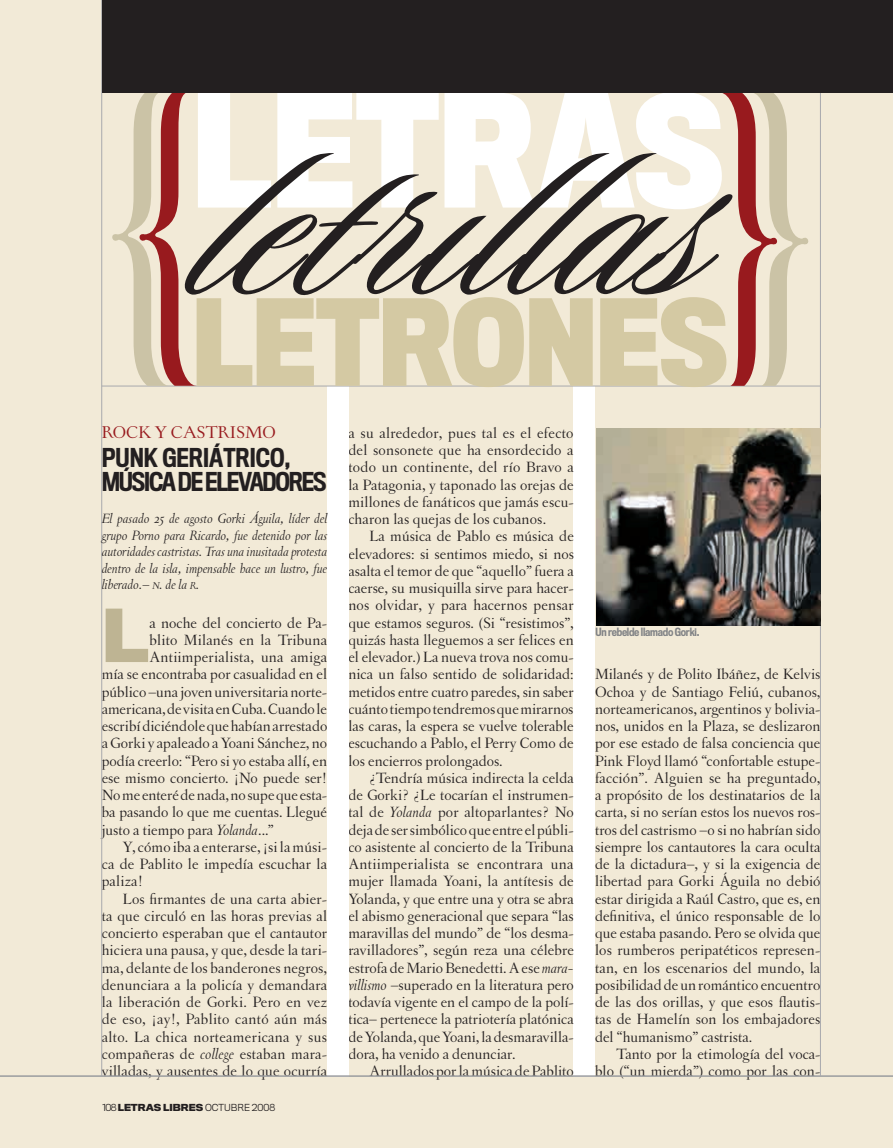
<style>
.page{position:relative;width:893px;height:1148px;background:#f2ead7}
.page>*{position:absolute;margin:0;border:0;box-sizing:border-box;transform-origin:0 0}
.t1{font:700 144.45px "Titling Gothic FB Cond";color:#fff}
.t2{font:700 110.1px "Titling Gothic FB Cond";letter-spacing:-.005em;color:#d4c9a3}
.t3{font:700 67.65px "Titling Gothic FB Normal";color:#beb493}
.t4{font:500 24px/24px "Titling Gothic FB Cond";letter-spacing:-.05em;color:#231f20}
.t5{font:18px "Letras Oldstyle Expert";color:#981a1e}
.t6{font:15.75px/17.2px "Letras Oldstyle";letter-spacing:.005em;color:#231f20;text-align:justify}
.t7{font:italic 14.25px/16.5px "Letras Oldstyle";color:#231f20;text-align:justify}
.t8{font:500 10.5px "Titling Gothic FB Cond";color:#808285}
.t9{font:300 9px "Titling Gothic FB Normal";color:#231f20}
.s1{font-size:10.65px}
.s2{font-style:italic}
.s3{font-weight:700}
</style>
<div class="page">
<div style="left:574px;top:386px;width:21px;height:690px;background:#fff"></div>
<div style="left:327px;top:386px;width:21px;height:690px;background:#fff"></div>
<hr style="left:0;top:1076px;width:893px;height:1px;background:#939598">
<hr style="left:101px;top:0;width:1px;height:1076px;background:#a8a9ad">
<hr style="left:820px;top:3px;width:1px;height:1073px;background:#a8a9ad">
<hr style="left:102px;top:386px;width:718px;height:1px;background:#a8a9ad">
<svg style="left:109px;top:93px;width:88px;height:293px"></svg>
<svg style="left:720px;top:93px;width:91px;height:293px"></svg>
<svg style="left:183px;top:153px;width:551px;height:144px"></svg>
<div style="left:102px;top:0;width:791px;height:93px;background:#231f20"></div>
<img style="left:596px;top:429px;width:225px;height:196px">
<h1 class="t1" style="left:193px;top:63px;width:533px">LETRAS</h1>
<h2 class="t2" style="left:193px;top:276px;width:537px">LETRONES</h2>
<p class="t5" style="left:102px;top:422px;width:176px">ROCK Y CASTRISMO</p>
<h3 class="t4" style="left:102px;top:445px;width:226px">PUNK GERIÁTRICO,<br>MÚSICA DE ELEVADORES</h3>
<p class="t7" style="left:102px;top:511px;width:227px">El pasado 25 de agosto Gorki Águila, líder del grupo Porno para Ricardo, fue detenido por las autoridades castristas. Tras una inusitada protesta dentro de la isla, impensable hace un lustro, fue liberado.– <span class="s1">n</span>. de la <span class="s1">r</span>.</p>
<h3 class="t3" style="left:102px;top:593px;width:49px">L</h3>
<p class="t6" style="left:149px;top:614px;width:179px">a noche del concierto de Pa-</p>
<p class="t6" style="left:149px;top:631px;width:179px">blito Milanés en la Tribuna</p>
<p class="t6" style="left:149px;top:648px;width:179px">Antiimperialista, una amiga</p>
<p class="t6" style="left:102px;top:666px;width:227px">mía se encontraba por casualidad en el</p>
<p class="t6" style="left:102px;top:683px;width:227px">público –una joven universitaria norte-</p>
<p class="t6" style="left:102px;top:700px;width:227px">americana, de visita en Cuba. Cuando le</p>
<p class="t6" style="left:102px;top:717px;width:227px">escribí diciéndole que habían arrestado</p>
<p class="t6" style="left:102px;top:735px;width:227px">a Gorki y apaleado a Yoani Sánchez, no</p>
<p class="t6" style="left:102px;top:752px;width:227px">podía creerlo: “Pero si yo estaba allí, en</p>
<p class="t6" style="left:102px;top:769px;width:227px">ese mismo concierto. ¡No puede ser!</p>
<p class="t6" style="left:102px;top:786px;width:227px">No me enteré de nada, no supe que esta-</p>
<p class="t6" style="left:102px;top:804px;width:227px">ba pasando lo que me cuentas. Llegué</p>
<p class="t6" style="left:102px;top:821px;width:173px">justo a tiempo para <span class="s2">Yolanda</span>...”</p>
<p class="t6" style="left:123px;top:838px;width:206px">Y, cómo iba a enterarse, ¡si la músi-</p>
<p class="t6" style="left:102px;top:855px;width:227px">ca de Pablito le impedía escuchar la</p>
<p class="t6" style="left:102px;top:873px;width:43px">paliza!</p>
<p class="t6" style="left:123px;top:890px;width:206px">Los firmantes de una carta abier-</p>
<p class="t6" style="left:102px;top:907px;width:227px">ta que circuló en las horas previas al</p>
<p class="t6" style="left:102px;top:924px;width:227px">concierto esperaban que el cantautor</p>
<p class="t6" style="left:102px;top:942px;width:227px">hiciera una pausa, y que, desde la tari-</p>
<p class="t6" style="left:102px;top:959px;width:227px">ma, delante de los banderones negros,</p>
<p class="t6" style="left:102px;top:976px;width:227px">denunciara a la policía y demandara</p>
<p class="t6" style="left:102px;top:993px;width:227px">la liberación de Gorki. Pero en vez</p>
<p class="t6" style="left:102px;top:1011px;width:227px">de eso, ¡ay!, Pablito cantó aún más</p>
<p class="t6" style="left:102px;top:1028px;width:227px">alto. La chica norteamericana y sus</p>
<p class="t6" style="left:102px;top:1045px;width:227px">compañeras de <span class="s2">college</span> estaban mara-</p>
<p class="t6" style="left:102px;top:1062px;width:227px">villadas, y ausentes de lo que ocurría</p>
<p class="t9" style="left:102px;top:1102px;width:175px">108 <span class="s3">LETRAS LIBRES</span> OCTUBRE 2008</p>
<p class="t6" style="left:348px;top:424px;width:227px">a su alrededor, pues tal es el efecto del sonsonete que ha ensordecido a todo un continente, del río Bravo a la Patagonia, y taponado las orejas de millones de fanáticos que jamás escu&shy;charon las quejas de los cubanos.</p>
<p class="t6" style="left:348px;top:528px;width:227px;text-indent:21px">La música de Pablo es música de elevadores: si sentimos miedo, si nos asalta el temor de que “aquello” fuera a caerse, su musiquilla sirve para hacer&shy;nos olvidar, y para hacernos pensar que estamos seguros. (Si “resistimos”, quizás hasta lleguemos a ser felices en el elevador.) La nueva trova nos comu&shy;nica un falso sentido de solidaridad: metidos entre cuatro paredes, sin saber cuánto tiempo tendremos que mirarnos las caras, la espera se vuelve tolerable escuchando a Pablo, el Perry Como de los encierros prolongados.</p>
<p class="t6" style="left:348px;top:769px;width:227px;text-indent:21px">¿Tendría música indirecta la celda de Gorki? ¿Le tocarían el instrumen&shy;tal de <span class="s2">Yolanda</span> por altoparlantes? No deja de ser simbólico que entre el públi&shy;co asistente al concierto de la Tribuna Antiimperialista se encontrara una mujer llamada Yoani, la antítesis de Yolanda, y que entre una y otra se abra el abismo generacional que separa “las maravillas del mundo” de “los desma&shy;ravilladores”, según reza una célebre estrofa de Mario Benedetti. A ese <span class="s2">mara&shy;villismo</span> –superado en la literatura pero todavía vigente en el campo de la polí&shy;tica– pertenece la patriotería platónica de Yolanda, que Yoani, la desmaravilla&shy;dora, ha venido a denunciar.</p>
<p class="t6" style="left:370px;top:1062px;width:206px">Arrullados por la música de Pablito</p>
<p class="t8" style="left:595px;top:626px;width:106px">UN REBELDE LLAMADO GORKI.</p>
<p class="t6" style="left:595px;top:666px;width:227px">Milanés y de Polito Ibáñez, de Kelvis Ochoa y de Santiago Feliú, cubanos, norteamericanos, argentinos y bolivia&shy;nos, unidos en la Plaza, se deslizaron por ese estado de falsa conciencia que Pink Floyd llamó “confortable estupe&shy;facción”. Alguien se ha preguntado, a propósito de los destinatarios de la carta, si no serían estos los nuevos ros&shy;tros del castrismo –o si no habrían sido siempre los cantautores la cara oculta de la dictadura–, y si la exigencia de libertad para Gorki Águila no debió estar dirigida a Raúl Castro, que es, en definitiva, el único responsable de lo que estaba pasando. Pero se olvida que los rumberos peripatéticos represen&shy;tan, en los escenarios del mundo, la posibilidad de un romántico encuentro de las dos orillas, y que esos flautis&shy;tas de Hamelín son los embajadores del “humanismo” castrista.</p>
<p class="t6" style="left:595px;top:1045px;width:227px;text-align:right">Tanto por la etimología del voca&shy;blo (“un mierda”) como por las con-</p>
</div>
